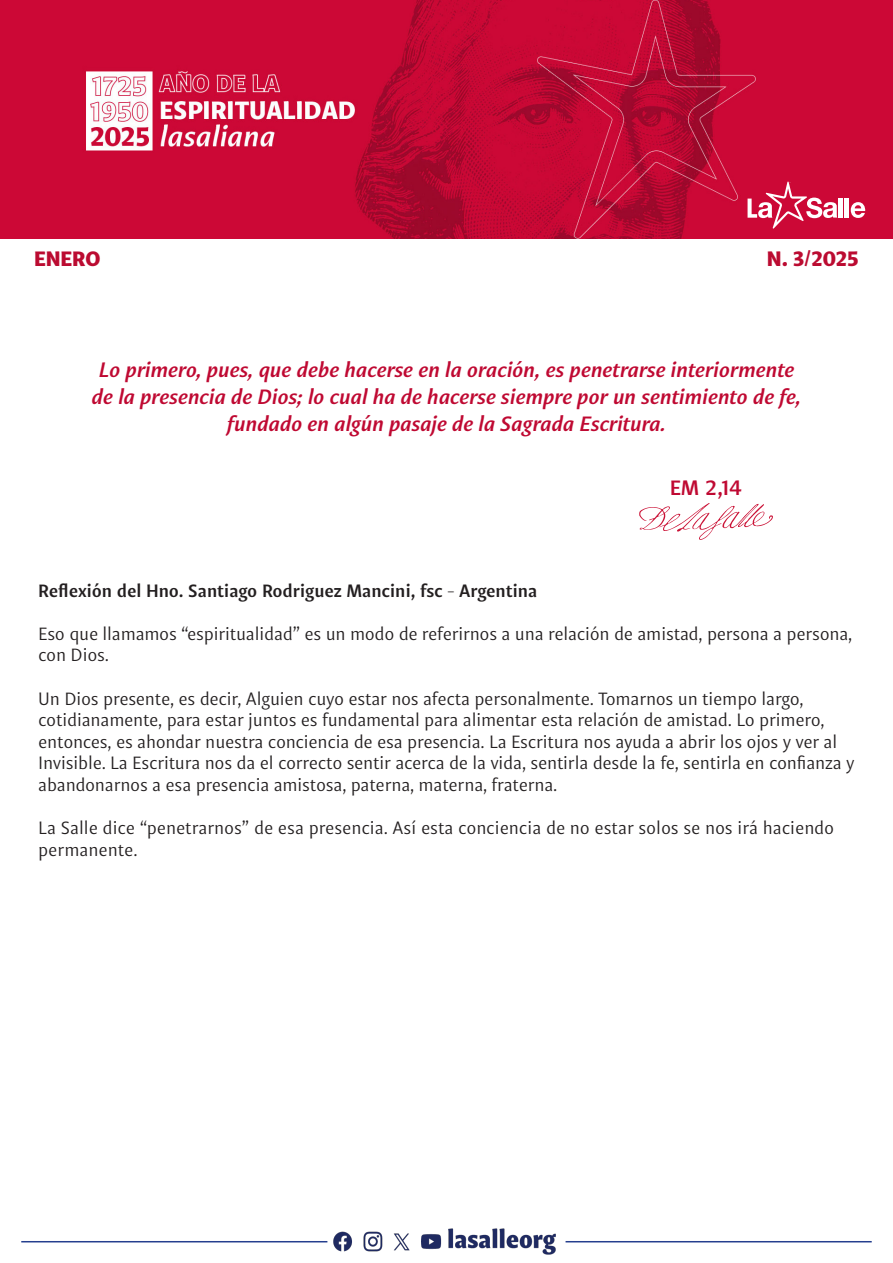
<style>
.page{position:relative;width:893px;height:1263px;background:#fff}
.page>*{position:absolute;margin:0;border:0;box-sizing:border-box;transform-origin:0 0}
.t1{font:italic 700 21px "Indivisa Text Sans";letter-spacing:-.01em;color:#bf0932}
.t2{font:900 21px "Indivisa Text Sans";color:#bb0b31}
.t3{font:700 21px "Indivisa Text Sans";color:#bf0932}
.t4{font:18px/21.6px "Indivisa Text Sans";letter-spacing:-.01em;color:#231f20}
.t5{font:700 18px "Indivisa Text Sans";color:#231f20}
</style>
<div class="page">
<img style="left:0;top:0;width:893px;height:238px">
<img style="left:334px;top:1228px;width:222px;height:27px">
<hr style="left:566px;top:1241px;width:306px;height:1px;background:#253f8e">
<hr style="left:21px;top:1241px;width:306px;height:1px;background:#253f8e">
<hr style="left:839px;top:199px;width:4px;height:19px;background:#fff">
<hr style="left:845px;top:199px;width:4px;height:19px;background:#fff">
<svg style="left:851px;top:202px;width:14px;height:16px"></svg>
<svg style="left:747px;top:182px;width:90px;height:47px;background:#d63c60"></svg>
<img style="left:639px;top:503px;width:133px;height:37px">
<p class="t2" style="left:34px;top:240px;width:68px">ENERO</p>
<p class="t2" style="left:767px;top:240px;width:94px">N. 3/2025</p>
<p class="t1" style="left:98px;top:352px;width:697px">Lo primero, pues, que debe hacerse en la oración, es penetrarse interiormente</p>
<p class="t1" style="left:92px;top:379px;width:711px">de la presencia de Dios; lo cual ha de hacerse siempre por un sentimiento de fe,</p>
<p class="t1" style="left:227px;top:406px;width:441px">fundado en algún pasaje de la Sagrada Escritura.</p>
<p class="t3" style="left:670px;top:470px;width:74px">EM 2,14</p>
<p class="t5" style="left:38px;top:575px;width:501px">Reflexión del Hno. Santiago Rodriguez Mancini, fsc - Argentina</p>
<p class="t4" style="left:38px;top:622px;width:816px">Eso que llamamos “espiritualidad” es un modo de referirnos a una relación de amistad, persona a persona, con Dios.</p>
<p class="t4" style="left:38px;top:686px;width:818px">Un Dios presente, es decir, Alguien cuyo estar nos afecta personalmente. Tomarnos un tiempo largo, cotidianamente, para estar juntos es fundamental para alimentar esta relación de amistad. Lo primero, entonces, es ahondar nuestra conciencia de esa presencia. La Escritura nos ayuda a abrir los ojos y ver al Invisible. La Escritura nos da el correcto sentir acerca de la vida, sentirla desde la fe, sentirla en confianza y abandonarnos a esa presencia amistosa, paterna, materna, fraterna.</p>
<p class="t4" style="left:38px;top:816px;width:797px">La Salle dice “penetrarnos” de esa presencia. Así esta conciencia de no estar solos se nos irá haciendo permanente.</p>
</div>
